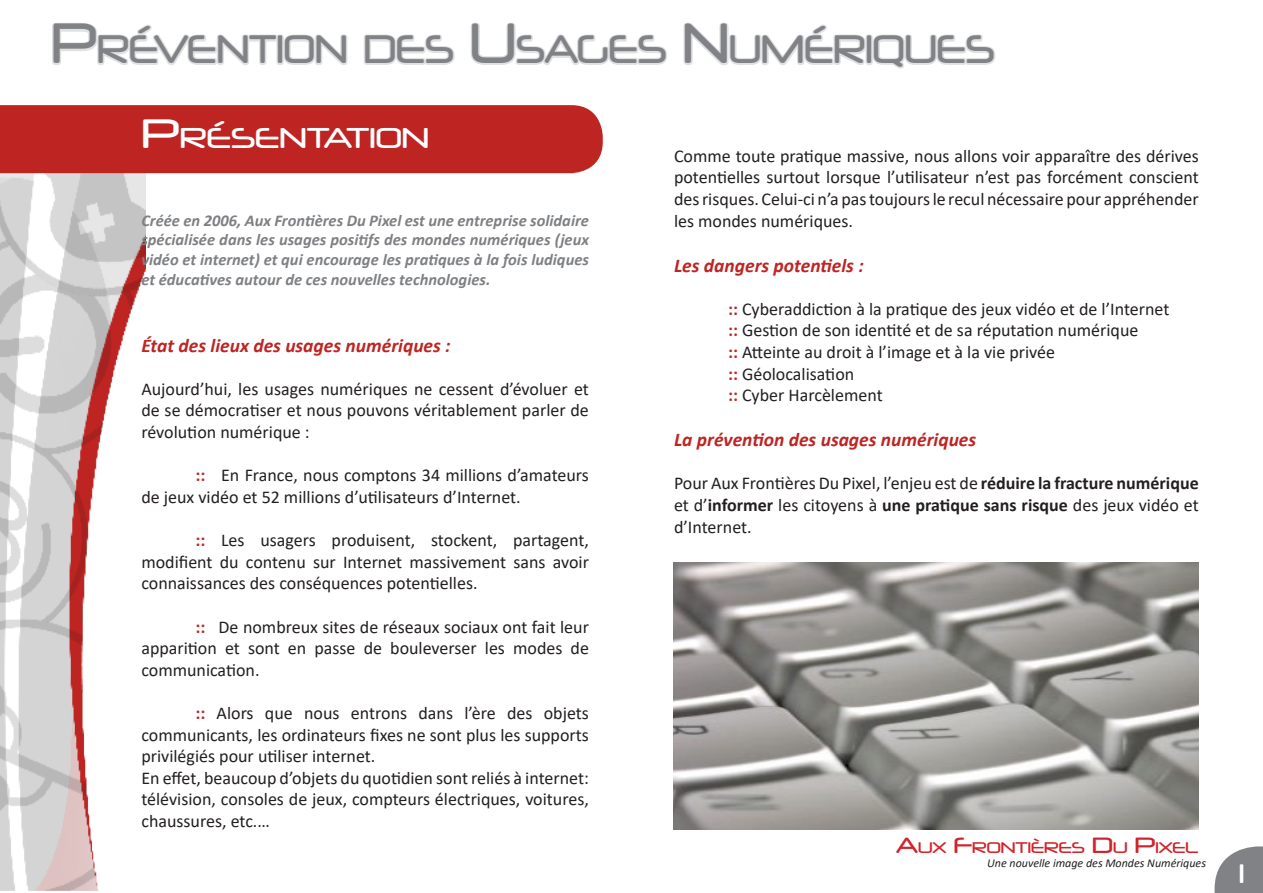
<style>
.page{position:relative;width:1263px;height:893px;background:#fff}
.page>*{position:absolute;margin:0;border:0;box-sizing:border-box;transform-origin:0 0}
.t1{font:37.8px "Neuropol";color:#808285;scale:.86 1}
.t2{font:27.3px "Neuropol";color:#fff}
.t3{font:25.5px "Neuropol";color:#fff}
.t4{font:italic 700 19.5px "Calibri";color:#be2422}
.t5{font:18px/21.6px "Calibri";color:#231f20;text-align:justify}
.t6{font:italic 700 16.5px/19.8px "Calibri";color:#7e8083;text-align:justify}
.t7{font:14.7px "Neuropol";color:#d1232a}
.t8{font:italic 12px "Calibri";color:#231f20}
.s1{font-size:54px}
.s2{font-size:39px}
.s3{font-weight:700;color:#be2422}
.s4{font-weight:700}
.s5{font-size:21px}
</style>
<div class="page">
<svg style="left:1214px;top:846px;width:49px;height:47px"></svg>
<img style="left:0;top:173px;width:146px;height:718px">
<svg style="left:52px;top:23px;width:296px;height:42px"></svg>
<svg style="left:364px;top:34px;width:91px;height:31px"></svg>
<svg style="left:471px;top:23px;width:196px;height:42px"></svg>
<svg style="left:683px;top:23px;width:313px;height:46px"></svg>
<div style="left:0;top:105px;width:603px;height:68px;background:#be2422"></div>
<img style="left:674px;top:562px;width:525px;height:267px">
<h1 class="t1" style="left:51px;top:26px;width:1098px"><span class="s1">P</span>RÉVENTION DES <span class="s1">U</span>SAGES <span class="s1">N</span>UMÉRIQUES</h1>
<p class="t2" style="left:141px;top:121px;width:289px"><span class="s2">P</span>RÉSENTATION</p>
<p class="t6" style="left:141px;top:210px;width:449px">Créée en 2006, Aux Frontières Du Pixel est une entreprise solidaire spécialisée dans les usages positifs des mondes numériques (jeux vidéo et internet) et qui encourage les pratiques à la fois ludiques et éducatives autour de ces nouvelles technologies.</p>
<p class="t4" style="left:141px;top:331px;width:311px">État des lieux des usages numériques :</p>
<p class="t5" style="left:141px;top:378px;width:449px">Aujourd’hui, les usages numériques ne cessent d’évoluer et de se démocratiser et nous pouvons véritablement parler de révolution numérique :</p>
<p class="t5" style="left:141px;top:464px;width:449px;text-indent:54px"><span class="s3">::</span> En France, nous comptons 34 millions d’amateurs de jeux vidéo et 52 millions d’utilisateurs d’Internet.</p>
<p class="t5" style="left:141px;top:529px;width:449px;text-indent:54px"><span class="s3">::</span> Les usagers produisent, stockent, partagent, modifient du contenu sur Internet massivement sans avoir connaissances des conséquences potentielles.</p>
<p class="t5" style="left:141px;top:615px;width:449px;text-indent:54px"><span class="s3">::</span> De nombreux sites de réseaux sociaux ont fait leur apparition et sont en passe de bouleverser les modes de communication.</p>
<p class="t5" style="left:141px;top:702px;width:449px;text-indent:54px"><span class="s3">::</span> Alors que nous entrons dans l’ère des objets communicants, les ordinateurs fixes ne sont plus les supports privilégiés pour utiliser internet.</p>
<p class="t5" style="left:141px;top:766px;width:449px">En effet, beaucoup d’objets du quotidien sont reliés à internet: télévision, consoles de jeux, compteurs électriques, voitures, chaussures, etc.…</p>
<p class="t5" style="left:674px;top:145px;width:526px">Comme toute pratique massive, nous allons voir apparaître des dérives potentielles surtout lorsque l’utilisateur n’est pas forcément conscient des risques. Celui-ci n’a pas toujours le recul nécessaire pour appréhender les mondes numériques.</p>
<p class="t4" style="left:674px;top:251px;width:191px">Les dangers potentiels :</p>
<p class="t5" style="left:728px;top:298px;width:443px"><span class="s3">::</span> Cyberaddiction à la pratique des jeux vidéo et de l’Internet</p>
<p class="t5" style="left:728px;top:319px;width:412px"><span class="s3">::</span> Gestion de son identité et de sa réputation numérique</p>
<p class="t5" style="left:728px;top:341px;width:329px"><span class="s3">::</span> Atteinte au droit à l’image et à la vie privée</p>
<p class="t5" style="left:728px;top:362px;width:128px"><span class="s3">::</span> Géolocalisation</p>
<p class="t5" style="left:728px;top:384px;width:156px"><span class="s3">::</span> Cyber Harcèlement</p>
<p class="t4" style="left:674px;top:426px;width:304px">La prévention des usages numériques</p>
<p class="t5" style="left:674px;top:472px;width:526px">Pour Aux Frontières Du Pixel, l’enjeu est de <span class="s4">réduire la fracture numérique </span>et d’<span class="s4">informer</span> les citoyens à <span class="s4">une pratique sans risque</span> des jeux vidéo et d’Internet.</p>
<p class="t7" style="left:896px;top:838px;width:304px"><span class="s5">A</span>UX <span class="s5">F</span>RONTIÈRES <span class="s5">D</span>U <span class="s5">P</span>IXEL</p>
<p class="t8" style="left:987px;top:855px;width:220px">Une nouvelle image des Mondes Numériques</p>
<h3 class="t3" style="left:1239px;top:858px;width:7px">1</h3>
</div>
